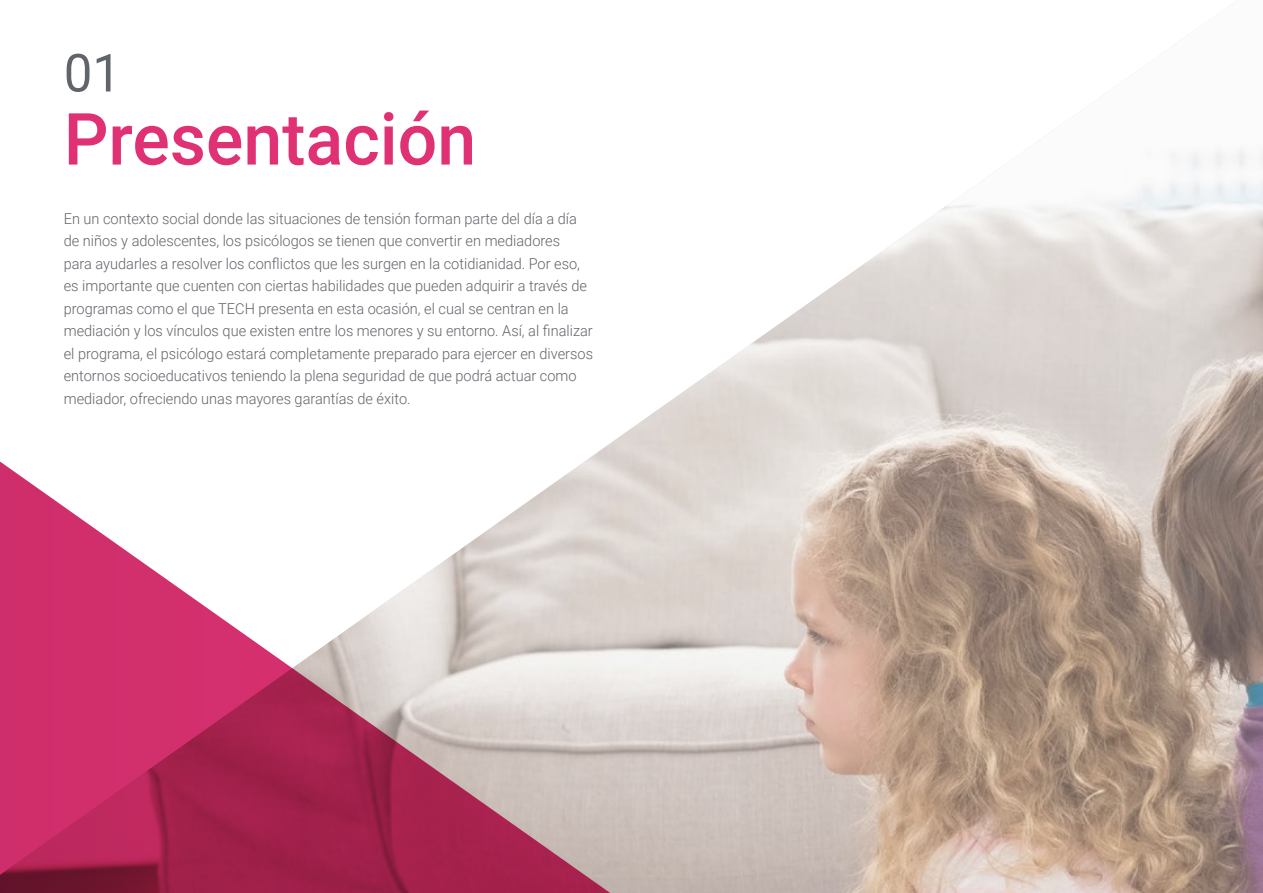
<style>
.page{position:relative;width:1263px;height:893px;background:#fff}
.page>*{position:absolute;margin:0;border:0;box-sizing:border-box;transform-origin:0 0}
.t1{font:500 72px "Roboto";color:#df3174}
.t2{font:52.5px "Roboto";color:#61646a}
.t3{font:300 15px/22.5px "Roboto";color:#61646a}
</style>
<div class="page">
<img style="left:607px;top:149px;width:656px;height:744px">
<svg style="left:0;top:446px;width:640px;height:447px"></svg>
<h2 class="t2" style="left:64px;top:36px;width:59px">01</h2>
<h1 class="t1" style="left:64px;top:89px;width:414px">Presentación</h1>
<p class="t3" style="left:64px;top:207px;width:531px">En un contexto social donde las situaciones de tensión forman parte del día a día de niños y adolescentes, los psicólogos se tienen que convertir en mediadores<br>para ayudarles a resolver los conflictos que les surgen en la cotidianidad. Por eso, es importante que cuenten con ciertas habilidades que pueden adquirir a través de programas como el que TECH presenta en esta ocasión, el cual se centran en la mediación y los vínculos que existen entre los menores y su entorno. Así, al finalizar el programa, el psicólogo estará completamente preparado para ejercer en diversos entornos socioeducativos teniendo la plena seguridad de que podrá actuar como mediador, ofreciendo unas mayores garantías de éxito.</p>
</div>
